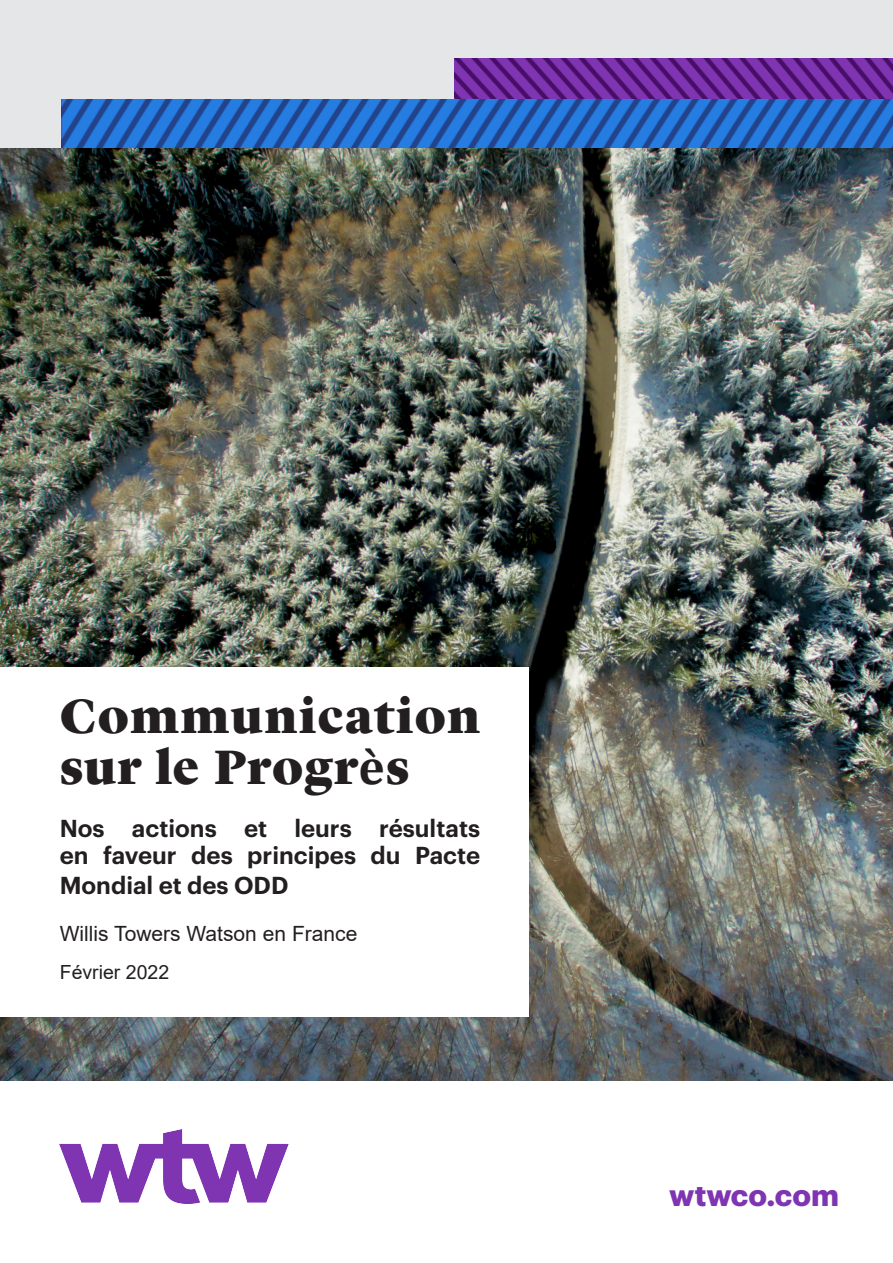
<style>
.page{position:relative;width:893px;height:1263px;background:#fff}
.page>*{position:absolute;margin:0;border:0;box-sizing:border-box;transform-origin:0 0}
.Cover_Title_Black{font:900 49.5px/50.8px "Lyon Display Web";letter-spacing:.03em;color:#231f20}
.t1{font:700 30px "Graphik";color:#7f35b2}
.Cover_Subtitle_Black{font:600 24px/30px "Graphik";color:#231f20}
.PARAGRAPHE{font:21px "Arial";color:#231f20}
.PARAGRAPHE-2{font:19.5px "Arial";color:#231f20}
.s1{font-family:"Cambria";font-weight:700}
</style>
<div class="page">
<img style="left:59px;top:1130px;width:229px;height:73px">
<div style="left:0;top:0;width:893px;height:176px;background:#e5e6e8"></div>
<img style="left:454px;top:58px;width:439px;height:41px">
<img style="left:61px;top:99px;width:832px;height:49px">
<img style="left:0;top:148px;width:893px;height:932px">
<div style="left:0;top:668px;width:528px;height:349px;background:#fff"></div>
<p class="Cover_Title_Black" style="left:60px;top:695px;width:422px">Communication sur le Progr<span class="s1">è</span>s</p>
<p class="Cover_Subtitle_Black" style="left:60px;top:811px;width:422px">Nos actions et leurs résultats</p>
<p class="Cover_Subtitle_Black" style="left:60px;top:838px;width:422px">en faveur des principes du Pacte<br>Mondial et des ODD</p>
<p class="PARAGRAPHE" style="left:60px;top:919px;width:299px">Willis Towers Watson en France</p>
<p class="PARAGRAPHE-2" style="left:60px;top:959px;width:111px">Février 2022</p>
<p class="t1" style="left:669px;top:1172px;width:171px">wtwco.com</p>
</div>
